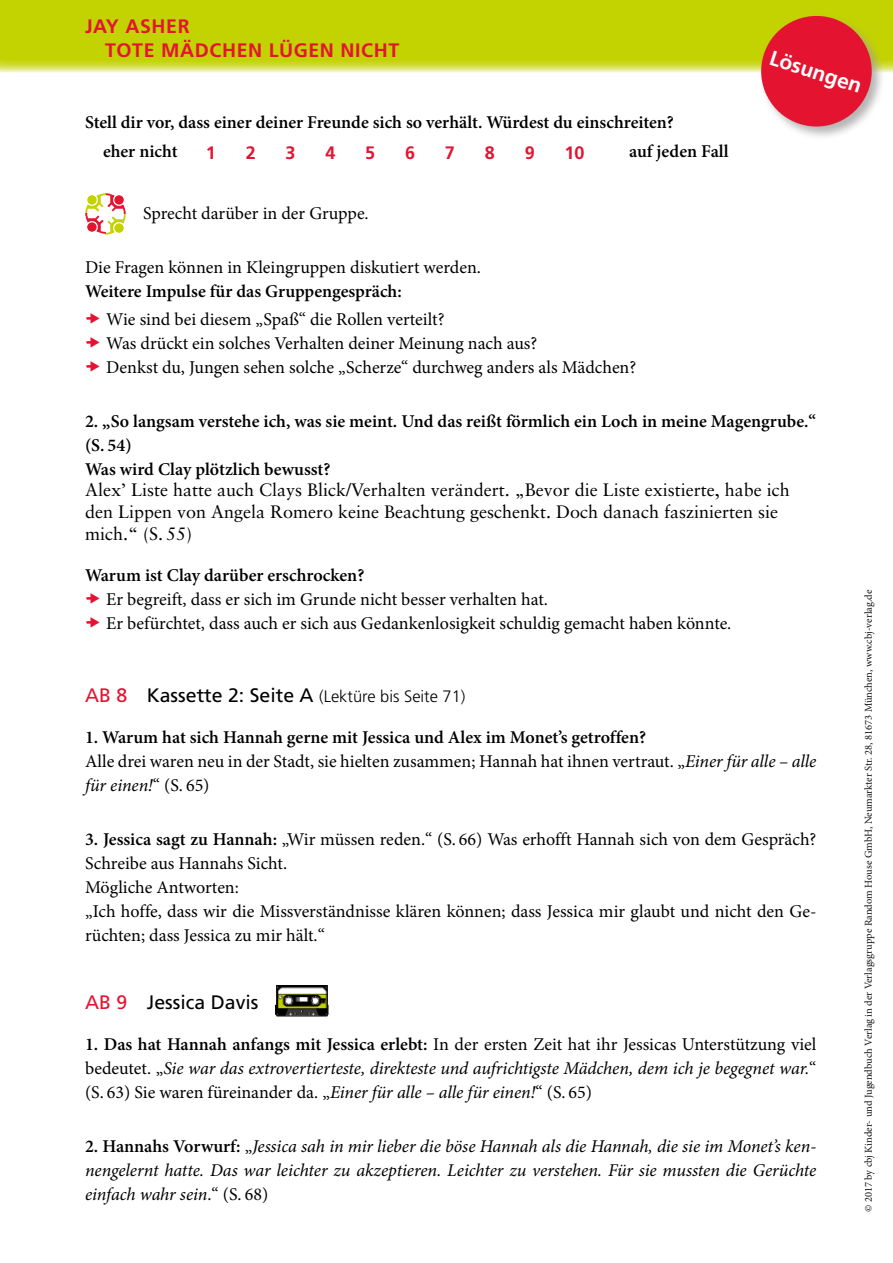
<style>
.page{position:relative;width:893px;height:1263px;background:#fff}
.page>*{position:absolute;margin:0;border:0;box-sizing:border-box;transform-origin:0 0}
.t1{font:700 21px "Frutiger LT Pro";color:#fff}
.t2{font:700 19.5px/24px "Frutiger LT Pro";letter-spacing:.03em;color:#e41431}
.t3{font:19.5px "Frutiger LT Pro";color:#000}
.t4{font:18px/24px "Minion Pro";color:#000}
.t5{font:italic 18px/24px "Minion Pro";letter-spacing:-.01em;color:#000;text-align:justify}
.t6{font:600 18px/24px "Minion Pro";color:#000}
.t7{font:18px/21.6px "Sabon LT Pro";color:#000}
.t8{font:700 18px "Frutiger LT Pro";color:#e41431}
.t9{font:300 16.5px "Frutiger LT Pro";color:#000}
.t10{font:10.5px "Minion Pro";color:#131313}
.s1{font-weight:400;font-size:19.5px;color:#e41431}
.s2{font-weight:400;font-size:19.5px}
.s3{font-weight:600}
.s4{font-style:italic}
.s5{color:#e41431}
.s6{font-weight:600;font-style:normal}
.s7{font-style:normal}
</style>
<div class="page">
<div style="left:0;top:0;width:893px;height:72px;background:#c3d200"></div>
<div style="left:759px;top:14px;width:127px;height:127px;background:#9d9d9c;opacity:.75"></div>
<svg style="left:754px;top:14px;width:124px;height:119px"></svg>
<img style="left:85px;top:194px;width:40px;height:40px">
<img style="left:275px;top:986px;width:54px;height:31px">
<p class="t2" style="left:105px;top:14px;width:296px;text-indent:-20px">JAY ASHER<br>TOTE MÄDCHEN LÜGEN NICHT</p>
<p class="t6" style="left:103px;top:108px;width:572px;line-height:28.8px;text-indent:-18px">Stell dir vor, dass einer deiner Freunde sich so verhält. Würdest du einschreiten? eher nicht</p>
<p class="t8" style="left:206px;top:142px;width:12px">1</p>
<p class="t8" style="left:246px;top:142px;width:12px">2</p>
<p class="t8" style="left:286px;top:142px;width:12px">3</p>
<p class="t8" style="left:325px;top:142px;width:12px">4</p>
<p class="t8" style="left:365px;top:142px;width:12px">5</p>
<p class="t8" style="left:405px;top:142px;width:12px">6</p>
<p class="t8" style="left:445px;top:142px;width:12px">7</p>
<p class="t8" style="left:485px;top:142px;width:12px">8</p>
<p class="t8" style="left:525px;top:142px;width:12px">9</p>
<p class="t8" style="left:564px;top:142px;width:22px">10</p>
<p class="t6" style="left:629px;top:139px;width:101px">auf jeden Fall</p>
<p class="t1" style="left:774px;top:45px;width:97px;rotate:18deg">Lösungen</p>
<p class="t4" style="left:143px;top:201px;width:227px">Sprecht darüber in der Gruppe.</p>
<p class="t4" style="left:85px;top:255px;width:397px">Die Fragen können in Kleingruppen diskutiert werden.</p>
<p class="t6" style="left:85px;top:279px;width:318px">Weitere Impulse für das Gruppengespräch:</p>
<p class="t4" style="left:106px;top:307px;width:531px">Wie sind bei diesem „Spaß“ die Rollen verteilt?<br>Was drückt ein solches Verhalten deiner Meinung nach aus?<br>Denkst du, Jungen sehen solche „Scherze“ durchweg anders als Mädchen?</p>
<p class="t6" style="left:85px;top:409px;width:733px">2. „So langsam verstehe ich, was sie meint. Und das reißt förmlich ein Loch in meine Magengrube.“ (S. 54)<br>Was wird Clay plötzlich bewusst?</p>
<p class="t7" style="left:85px;top:479px;width:706px">Alex’ Liste hatte auch Clays Blick/Verhalten verändert. „Bevor die Liste existierte, habe ich den Lippen von Angela Romero keine Beachtung geschenkt. Doch danach faszinierten sie mich.“ (S. 55)</p>
<p class="t6" style="left:85px;top:563px;width:281px">Warum ist Clay darüber erschrocken?</p>
<p class="t4" style="left:106px;top:587px;width:627px">Er begreift, dass er sich im Grunde nicht besser verhalten hat.<br>Er befürchtet, dass auch er sich aus Gedankenlosigkeit schuldig gemacht haben könnte.</p>
<p class="t9" style="left:85px;top:687px;width:382px"><span class="s1">AB 8</span> <span class="s2">Kassette 2: Seite A</span> (Lektüre bis Seite 71)</p>
<p class="t4" style="left:85px;top:726px;width:733px"><span class="s3">1. Warum hat sich Hannah gerne mit Jessica und Alex im Monet’s getroffen?<br></span>Alle drei waren neu in der Stadt, sie hielten zusammen; Hannah hat ihnen vertraut. „<span class="s4">Einer für alle – alle für einen!</span>“ (S. 65)</p>
<p class="t4" style="left:85px;top:827px;width:733px"><span class="s3">3. Jessica sagt zu Hannah:</span> „Wir müssen reden.“ (S. 66) Was erhofft Hannah sich von dem Gespräch?<br>Schreibe aus Hannahs Sicht.<br>Mögliche Antworten:<br>„Ich hoffe, dass wir die Missverständnisse klären können; dass Jessica mir glaubt und nicht den Ge&shy;rüchten; dass Jessica zu mir hält.“</p>
<p class="t3" style="left:85px;top:990px;width:175px"><span class="s5">AB 9</span> Jessica Davis</p>
<p class="t5" style="left:85px;top:1032px;width:733px"><span class="s6">1. Das hat Hannah anfangs mit Jessica erlebt:</span> <span class="s7">In der ersten Zeit hat ihr Jessicas Unterstützung viel bedeutet. „</span>Sie war das extrovertierteste, direkteste und aufrichtigste Mädchen, dem ich je begegnet war.<span class="s7">“ (S. 63) Sie waren füreinander da. „</span>Einer für alle – alle für einen!<span class="s7">“ (S. 65)</span></p>
<p class="t5" style="left:85px;top:1134px;width:733px"><span class="s6">2. Hannahs Vorwurf:</span> <span class="s7">„</span>Jessica sah in mir lieber die böse Hannah als die Hannah, die sie im Monet’s ken&shy;nengelernt hatte. Das war leichter zu akzeptieren. Leichter zu verstehen. Für sie mussten die Gerüchte einfach wahr sein<span class="s7">.“ (S. 68)</span></p>
<p class="t10" style="left:861px;top:1212px;width:624px;rotate:-90deg">© 2017 by cbj Kinder- und Jugendbuch Verlag in der Verlagsgruppe Random House GmbH, Neumarkter Str. 28, 81673 München, www.cbj-verlag.de</p>
</div>
